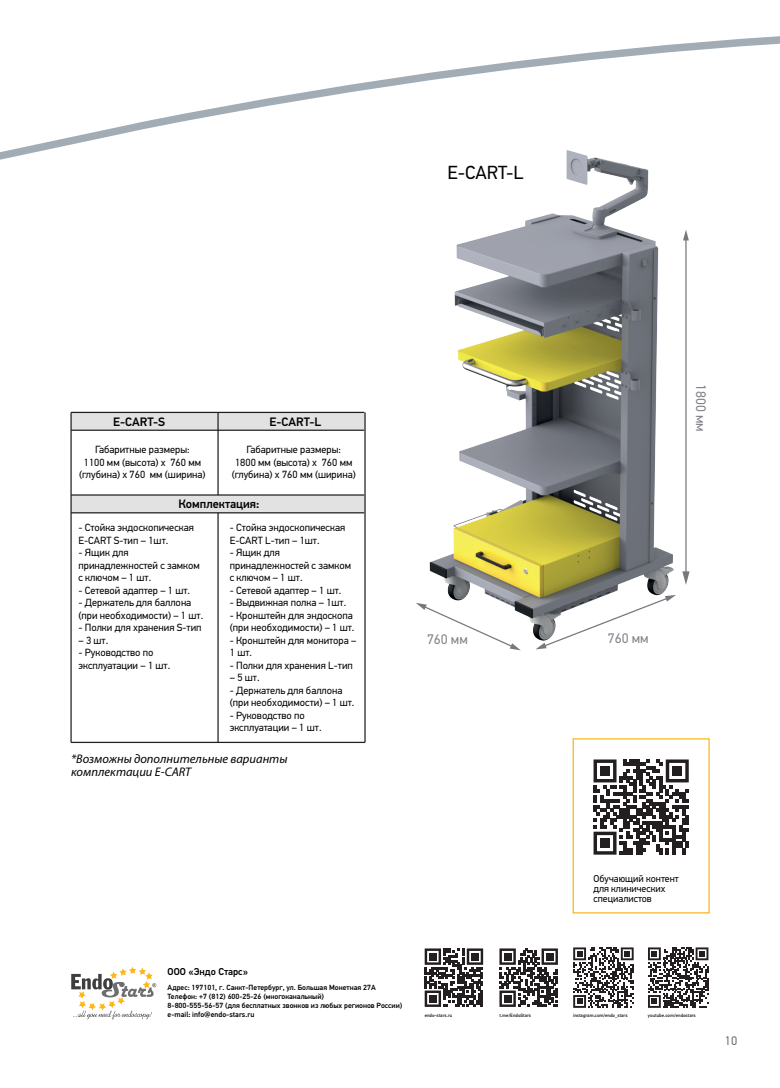
<style>
.page{position:relative;width:780px;height:1088px;background:#fff}
.page>*{position:absolute;margin:0;border:0;box-sizing:border-box;transform-origin:0 0}
.t1{font:19px "PF Din Text Universal";color:#010101}
.t2{font:13.88px "PF Din Text Universal";color:#83838c}
.t3{font:italic 12.5px/13.8px "Myriad Pro";color:#010101}
.t4{font:12.5px "PF Din Text Universal";color:#6c6d70}
.t5{font:500 12.25px "PF Din Text Universal";color:#010101}
.t6{font:10.38px/12.5px "PF Din Text Universal";color:#010101}
.t7{font:10px/10.2px "PF Din Text Universal";color:#010101}
.t8{font:500 10px "PF Din Text Universal";color:#010101}
.t9{font:500 7.5px/9px "PF Din Text Universal";color:#010101}
.t10{font:500 4.75px "PF Din Text Universal";color:#231f20}
</style>
<div class="page">
<img style="left:429px;top:160px;width:261px;height:477px">
<svg style="left:1px;top:36px;width:779px;height:116px"></svg>
<div style="left:71px;top:412px;width:294px;height:18px;background:#e2e2e2"></div>
<div style="left:71px;top:495px;width:294px;height:18px;background:#e2e2e2"></div>
<hr style="left:217px;top:513px;width:2px;height:229px;background:#231f20">
<hr style="left:71px;top:412px;width:293px;height:1px;background:#231f20">
<hr style="left:71px;top:430px;width:293px;height:1px;background:#231f20">
<hr style="left:71px;top:494px;width:293px;height:2px;background:#231f20">
<hr style="left:71px;top:512px;width:293px;height:1px;background:#231f20">
<hr style="left:217px;top:412px;width:2px;height:83px;background:#231f20">
<hr style="left:71px;top:742px;width:294px;height:1px;background:#231f20">
<hr style="left:70px;top:412px;width:2px;height:330px;background:#231f20">
<hr style="left:364px;top:412px;width:1px;height:330px;background:#231f20">
<svg style="left:535px;top:595px;width:141px;height:54px"></svg>
<svg style="left:416px;top:603px;width:105px;height:47px"></svg>
<hr style="left:685px;top:238px;width:1px;height:336px;background:#77777e">
<svg style="left:683px;top:230px;width:5px;height:10px"></svg>
<svg style="left:682px;top:571px;width:7px;height:14px"></svg>
<svg style="left:71px;top:967px;width:85px;height:52px"></svg>
<svg style="left:424px;top:948px;width:59px;height:59px"></svg>
<div style="left:429px;top:953px;width:7px;height:7px;background:#231f20"></div>
<div style="left:471px;top:953px;width:7px;height:7px;background:#231f20"></div>
<div style="left:429px;top:995px;width:7px;height:7px;background:#231f20"></div>
<svg style="left:499px;top:948px;width:59px;height:59px"></svg>
<div style="left:504px;top:953px;width:7px;height:7px;background:#231f20"></div>
<div style="left:546px;top:953px;width:7px;height:7px;background:#231f20"></div>
<div style="left:504px;top:995px;width:7px;height:7px;background:#231f20"></div>
<svg style="left:573px;top:947px;width:60px;height:61px"></svg>
<svg style="left:648px;top:947px;width:60px;height:61px"></svg>
<svg style="left:593px;top:759px;width:95px;height:95px"></svg>
<div style="left:600px;top:766px;width:10px;height:10px;background:#231f20"></div>
<div style="left:672px;top:766px;width:10px;height:10px;background:#231f20"></div>
<div style="left:600px;top:838px;width:10px;height:10px;background:#231f20"></div>
<h1 class="t1" style="left:447px;top:161px;width:78px">E-CART-L</h1>
<p class="t5" style="left:113px;top:414px;width:53px">E-CART-S</p>
<p class="t5" style="left:269px;top:414px;width:53px">E-CART-L</p>
<p class="t6" style="left:79px;top:444px;width:128px;text-align:center">Габаритные размеры:<br>1100 мм (высота) х 760 мм (глубина) х 760 мм (ширина)</p>
<p class="t6" style="left:232px;top:444px;width:125px;text-align:center">Габаритные размеры:<br>1800 мм (высота) х 760 мм (глубина) х 760 мм (ширина)</p>
<p class="t5" style="left:178px;top:496px;width:83px">Комплектация:</p>
<p class="t6" style="left:78px;top:522px;width:117px">- Стойка эндоскопическая<br>E-CART S-тип – 1шт.</p>
<p class="t6" style="left:78px;top:547px;width:123px">- Ящик для принадлежностей с замком с ключом – 1 шт.</p>
<p class="t6" style="left:78px;top:584px;width:113px">- Сетевой адаптер – 1 шт.</p>
<p class="t6" style="left:78px;top:597px;width:126px">- Держатель для баллона (при необходимости) – 1 шт.</p>
<p class="t6" style="left:78px;top:622px;width:125px">- Полки для хранения S-тип</p>
<p class="t6" style="left:78px;top:634px;width:31px">– 3 шт.</p>
<p class="t6" style="left:78px;top:647px;width:93px">- Руководство по эксплуатации – 1 шт.</p>
<p class="t6" style="left:230px;top:522px;width:117px">- Стойка эндоскопическая<br>E-CART L-тип – 1шт.</p>
<p class="t6" style="left:230px;top:547px;width:123px">- Ящик для принадлежностей с замком с ключом – 1 шт.</p>
<p class="t6" style="left:230px;top:584px;width:113px">- Сетевой адаптер – 1 шт.</p>
<p class="t6" style="left:230px;top:597px;width:118px">- Выдвижная полка – 1шт.</p>
<p class="t6" style="left:230px;top:609px;width:126px">- Кронштейн для эндоскопа (при необходимости) – 1 шт.</p>
<p class="t6" style="left:230px;top:634px;width:128px">- Кронштейн для монитора –<br>1 шт.</p>
<p class="t6" style="left:230px;top:659px;width:125px">- Полки для хранения L-тип</p>
<p class="t6" style="left:230px;top:672px;width:31px">– 5 шт.</p>
<p class="t6" style="left:230px;top:684px;width:126px">- Держатель для баллона (при необходимости) – 1 шт.</p>
<p class="t6" style="left:230px;top:709px;width:93px">- Руководство по эксплуатации – 1 шт.</p>
<p class="t3" style="left:71px;top:751px;width:218px">*Возможны дополнительные варианты комплектации E-CART</p>
<h2 class="t2" style="left:709px;top:384px;width:49px;rotate:90deg">1800 мм</h2>
<h2 class="t2" style="left:427px;top:631px;width:42px">760 мм</h2>
<h2 class="t2" style="left:608px;top:630px;width:42px">760 мм</h2>
<p class="t7" style="left:593px;top:874px;width:87px">Обучающий контент для клинических специалистов</p>
<p class="t8" style="left:168px;top:965px;width:82px">ООО «Эндо Старс»</p>
<p class="t9" style="left:168px;top:984px;width:236px">Адрес: 197101, г. Санкт-Петербург, ул. Большая Монетная 27А Телефон: +7 (812) 600-25-26 (многоканальный)<br>8-800-555-56-57 (для бесплатных звонков из любых регионов России) e-mail: info@endo-stars.ru</p>
<p class="t10" style="left:424px;top:1012px;width:29px">endo-stars.ru</p>
<p class="t10" style="left:499px;top:1012px;width:33px">t.me/EndoStars</p>
<p class="t10" style="left:573px;top:1012px;width:56px">instagram.com/endo_stars</p>
<p class="t10" style="left:648px;top:1012px;width:49px">youtube.com/endostars</p>
<p class="t4" style="left:725px;top:1033px;width:14px">10</p>
</div>
